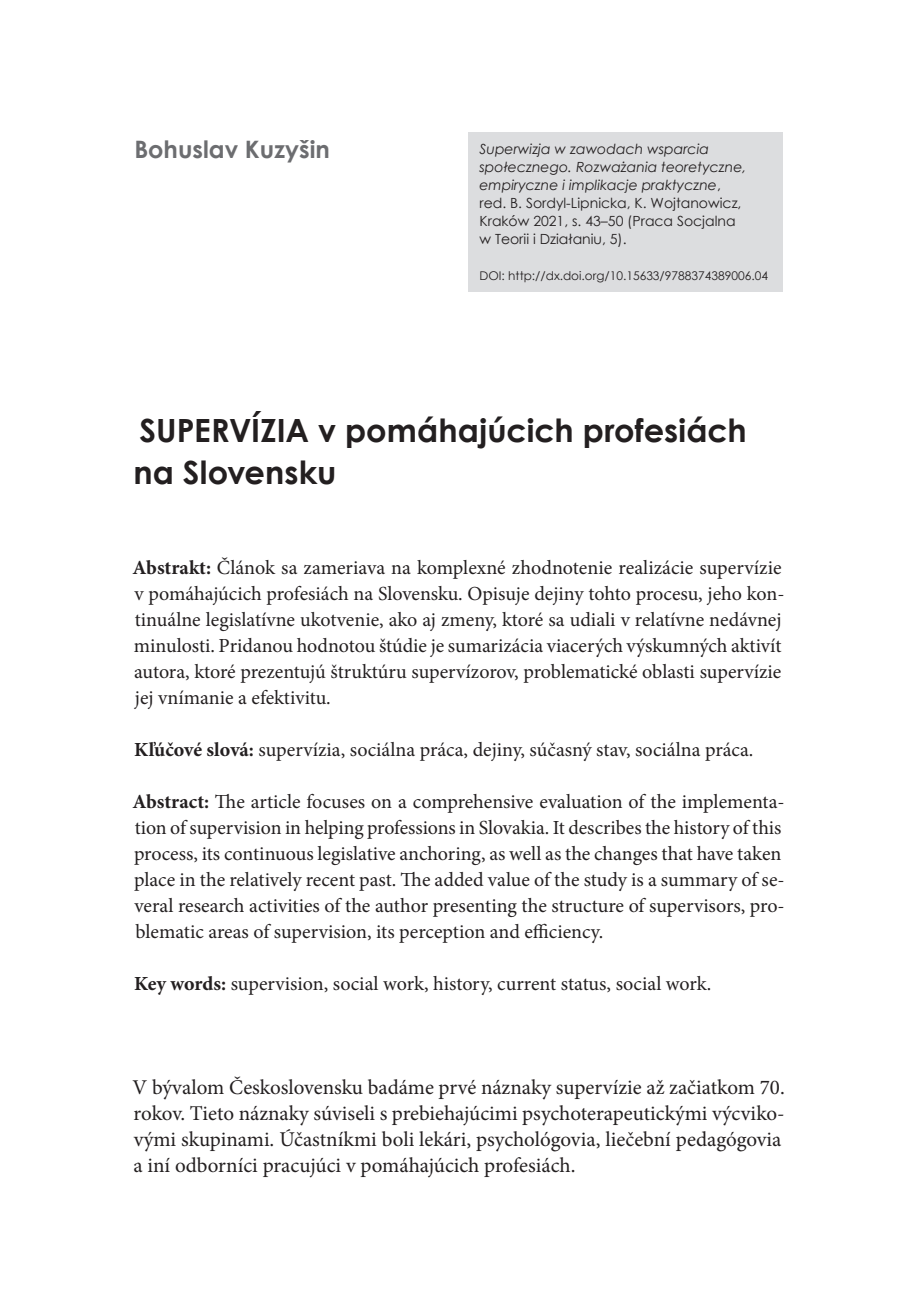
<style>
.page{position:relative;width:908px;height:1304px;background:#fff}
.page>*{position:absolute;margin:0;border:0;box-sizing:border-box;transform-origin:0 0}
.Tytul{font:700 32px/42px "Century Gothic";color:#231f20}
.Autor{font:700 24px "Century Gothic";color:#6c6d70}
.Tekst_podstawowy_pi{font:21px/26px "Minion Pro";color:#231f20}
.Abstrakt_pl{font:20px/26px "Minion Pro";color:#231f20}
.t1{font:italic 14px/18px "Century Gothic";color:#231f20}
.t2{font:12px "Century Gothic";color:#231f20}
.s1{font-style:normal}
.s2{font-weight:700}
</style>
<div class="page">
<div style="left:468px;top:132px;width:314px;height:159px;background:#dcdddf"></div>
<p class="Autor" style="left:134px;top:131px;width:197px">Bohuslav Kuzyšin</p>
<p class="t1" style="left:479px;top:140px;width:268px">Superwizja w zawodach wsparcia społecznego. Rozważania teoretyczne, empiryczne i implikacje praktyczne<span class="s1">, red. B. Sordyl-Lipnicka, K. Wojtanowicz, Kraków 2021, s. 43–50 (Praca Socjalna w Teorii i Działaniu, 5).</span></p>
<p class="t2" style="left:479px;top:267px;width:290px">DOI: http://dx.doi.org/10.15633/9788374389006.04</p>
<p class="Tytul" style="left:133px;top:408px;width:614px">SUPERVÍZIA v pomáhajúcich profesiách na Slovensku</p>
<p class="Abstrakt_pl" style="left:132px;top:555px;width:653px"><span class="s2">Abstrakt:</span> Článok sa zameriava na komplexné zhodnotenie realizácie supervízie v pomáhajúcich profesiách na Slovensku. Opisuje dejiny tohto procesu, jeho kon‑ tinuálne legislatívne ukotvenie, ako aj zmeny, ktoré sa udiali v relatívne nedávnej minulosti. Pridanou hodnotou štúdie je sumarizácia viacerých výskumných aktivít autora, ktoré prezentujú štruktúru supervízorov, problematické oblasti supervízie jej vnímanie a efektivitu.</p>
<p class="Abstrakt_pl" style="left:134px;top:737px;width:620px"><span class="s2">Kľúčové slová:</span> supervízia, sociálna práca, dejiny, súčasný stav, sociálna práca.</p>
<p class="Abstrakt_pl" style="left:132px;top:789px;width:653px"><span class="s2">Abstract:</span> The article focuses on a comprehensive evaluation of the implementa‑ tion of supervision in helping professions in Slovakia. It describes the history of this process, its continuous legislative anchoring, as well as the changes that have taken place in the relatively recent past. The added value of the study is a summary of se‑ veral research activities of the author presenting the structure of supervisors, pro‑ blematic areas of supervision, its perception and efficiency.</p>
<p class="Abstrakt_pl" style="left:134px;top:971px;width:578px"><span class="s2">Key words:</span> supervision, social work, history, current status, social work.</p>
<p class="Tekst_podstawowy_pi" style="left:132px;top:1074px;width:653px">V bývalom Československu badáme prvé náznaky supervízie až začiatkom 70. rokov. Tieto náznaky súviseli s prebiehajúcimi psychoterapeutickými výcviko‑ vými skupinami. Účastníkmi boli lekári, psychológovia, liečební pedagógovia a iní odborníci pracujúci v pomáhajúcich profesiách.</p>
</div>
